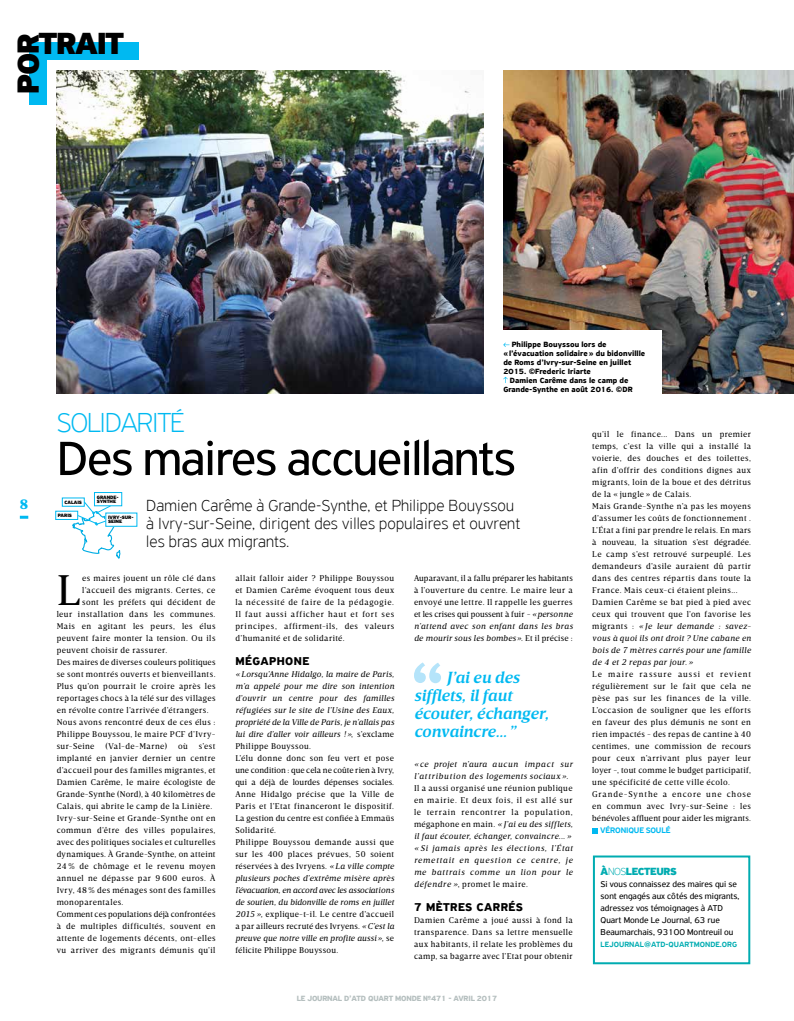
<style>
.page{position:relative;width:794px;height:1021px;background:#fff}
.page>*{position:absolute;margin:0;border:0;box-sizing:border-box;transform-origin:0 0}
.t1{font:51px "PF Highway Sans Pro";letter-spacing:-.03em;color:#000}
.t2{font:43.8px "Breve Text";color:#000}
.t3{font:900 32.3px "PF Highway Sans Pro";letter-spacing:-.04em;color:#000}
.t4{font:100 29px "PF Highway Sans Pro";color:#00b9f1}
.t5{font:100 17px/18px "PF Highway Sans Pro";letter-spacing:.01em;color:#000}
.t6{font:italic 600 16.5px/18px "Breve Text";color:#00b9f1}
.t7{font:900 14px "Breve Text";color:#00b9f1}
.t8{font:700 12px "PF Highway Sans Pro";letter-spacing:.035em;color:#000}
.t9{font:900 11px "PF Highway Sans Pro";letter-spacing:-.03em;color:#00acb1}
.t10{font:9px/12px "PF Highway Sans Pro";color:#000}
.t11{font:8.5px/12px "Breve Text";letter-spacing:.04em;color:#000}
.t12{font:italic 8.5px/12px "Breve Text";letter-spacing:.075em;color:#000}
.t13{font:8.5px "Breve Text";letter-spacing:.02em;color:#000}
.t14{font:500 8.5px "PF Highway Sans Pro";letter-spacing:-.015em;color:#00b9f1}
.t15{font:700 8px "PF Highway Sans Pro";color:#000}
.t16{font:700 8px "PF Highway Sans Pro";letter-spacing:-.02em;color:#b5bfbf}
.t17{font:500 8px "PF Highway Sans Pro";color:#00acb1}
.t18{font:900 5.1px/4.4px "PF Highway Sans Pro";letter-spacing:-.01em;color:#000}
.s1{font-style:italic}
.s2{font-style:normal}
.s3{font-weight:100}
</style>
<div class="page">
<svg style="left:20px;top:515px;width:8px;height:3px"></svg>
<img style="left:503px;top:71px;width:291px;height:322px">
<img style="left:57px;top:71px;width:426px;height:322px">
<div style="left:29px;top:43px;width:109px;height:17px;background:#00b9f1"></div>
<div style="left:29px;top:43px;width:17px;height:62px;background:#00b9f1"></div>
<div style="left:503px;top:331px;width:159px;height:66px;background:#fff"></div>
<svg style="left:503px;top:342px;width:6px;height:5px"></svg>
<svg style="left:503px;top:377px;width:5px;height:6px"></svg>
<div style="left:593px;top:855px;width:157px;height:109px;border:2px solid #00acb1"></div>
<div style="left:94px;top:492px;width:28px;height:14px;border:1px solid #00b9f1"></div>
<svg style="left:72px;top:501px;width:49px;height:58px"></svg>
<svg style="left:592px;top:828px;width:5px;height:5px"></svg>
<svg style="left:414px;top:662px;width:27px;height:21px"></svg>
<h3 class="t3" style="left:9px;top:94px;width:61px;rotate:-90deg">POR</h3>
<h3 class="t3" style="left:39px;top:23px;width:86px">TRAIT</h3>
<p class="t15" style="left:512px;top:340px;width:96px">Philippe Bouyssou lors de</p>
<p class="t15" style="left:503px;top:349px;width:143px">«l’évacuation solidaire» du bidonvillle</p>
<p class="t15" style="left:503px;top:358px;width:129px">de Roms d’Ivry-sur-Seine en juillet</p>
<p class="t15" style="left:503px;top:367px;width:89px">2015. ©Frederic Iriarte</p>
<p class="t15" style="left:510px;top:376px;width:120px">Damien Carême dans le camp de</p>
<p class="t15" style="left:503px;top:385px;width:130px">Grande-Synthe en août 2016. ©DR</p>
<h3 class="t7" style="left:20px;top:496px;width:10px">8</h3>
<h3 class="t4" style="left:57px;top:405px;width:129px">Solidarité</h3>
<h1 class="t1" style="left:57px;top:428px;width:461px">Des maires accueillants</h1>
<h3 class="t5" style="left:146px;top:496px;width:375px">Damien Carême à Grande-Synthe, et Philippe Bouyssou à Ivry-sur-Seine, dirigent des villes populaires et ouvrent les bras aux migrants.</h3>
<p class="t18" style="left:97px;top:495px;width:24px">GRANDE-<br>SYNTHE</p>
<p class="t18" style="left:108px;top:515px;width:27px">IVRY-SUR-<br>SEINE</p>
<p class="t18" style="left:65px;top:500px;width:19px">CALAIS</p>
<p class="t18" style="left:58px;top:513px;width:16px">PARIS</p>
<h2 class="t2" style="left:57px;top:566px;width:25px">L</h2>
<p class="t11" style="left:82px;top:572px;width:135px">es maires jouent un rôle clé dans</p>
<p class="t11" style="left:82px;top:584px;width:135px">l’accueil des migrants. Certes, ce</p>
<p class="t11" style="left:82px;top:596px;width:135px">sont les préfets qui décident de</p>
<p class="t11" style="left:57px;top:608px;width:160px">leur installation dans les communes.</p>
<p class="t11" style="left:57px;top:620px;width:160px">Mais en agitant les peurs, les élus</p>
<p class="t11" style="left:57px;top:632px;width:160px">peuvent faire monter la tension. Ou ils</p>
<p class="t11" style="left:57px;top:644px;width:112px">peuvent choisir de rassurer.</p>
<p class="t13" style="left:57px;top:657px;width:160px">Des maires de diverses couleurs politiques</p>
<p class="t11" style="left:57px;top:668px;width:160px">se sont montrés ouverts et bienveillants.</p>
<p class="t11" style="left:57px;top:680px;width:160px">Plus qu’on pourrait le croire après les</p>
<p class="t11" style="left:57px;top:692px;width:160px">reportages chocs à la télé sur des villages</p>
<p class="t11" style="left:57px;top:704px;width:153px">en révolte contre l’arrivée d’étrangers.</p>
<p class="t11" style="left:57px;top:716px;width:160px">Nous avons rencontré deux de ces élus :</p>
<p class="t11" style="left:57px;top:728px;width:160px">Philippe Bouyssou, le maire PCF d’Ivry-</p>
<p class="t11" style="left:57px;top:740px;width:39px">sur-Seine</p>
<p class="t11" style="left:106px;top:740px;width:63px">(Val-de-Marne)</p>
<p class="t11" style="left:178px;top:740px;width:11px">où</p>
<p class="t11" style="left:57px;top:740px;width:160px;text-indent:142px">s’est implanté en janvier dernier un centre d’accueil pour des familles migrantes, et Damien Carême, le maire écologiste de Grande-Synthe (Nord), à 40 kilomètres de Calais, qui abrite le camp de la Linière.<br>Ivry-sur-Seine et Grande-Synthe ont en commun d’être des villes populaires, avec des politiques sociales et culturelles dynamiques. À Grande-Synthe, on atteint 24 % de chômage et le revenu moyen annuel ne dépasse par 9 600 euros. À Ivry, 48 % des ménages sont des familles monoparentales.<br>Comment ces populations déjà confrontées à de multiples difficultés, souvent en attente de logements décents, ont-elles vu arriver des migrants démunis qu’il</p>
<p class="t11" style="left:235px;top:572px;width:160px;text-align:justify">allait falloir aider ? Philippe Bouyssou et Damien Carême évoquent tous deux la nécessité de faire de la pédagogie.<br>Il faut aussi afficher haut et fort ses principes, affirment-ils, des valeurs d’humanité et de solidarité.</p>
<h3 class="t8" style="left:235px;top:654px;width:75px">Mégaphone</h3>
<p class="t11" style="left:235px;top:668px;width:160px"><span class="s1">« Lorsqu’Anne Hidalgo, la maire de Paris, m’a appelé pour me dire son intention d’ouvrir un centre pour des familles réfugiées sur le site de l’Usine des Eaux, propriété de la Ville de Paris, je n’allais pas lui dire d’aller voir ailleurs ! »</span>, s’exclame Philippe Bouyssou.<br>L’élu donne donc son feu vert et pose une condition : que cela ne coûte rien à Ivry, qui a déjà de lourdes dépenses sociales.<br>Anne Hidalgo précise que la Ville de Paris et l’Etat financeront le dispositif.<br>La gestion du centre est confiée à Emmaüs Solidarité.<br>Philippe Bouyssou demande aussi que sur les 400 places prévues, 50 soient réservées à des Ivryens. <span class="s1">« La ville compte plusieurs poches d’extrême misère après l’évacuation, en accord avec les associations de soutien, du bidonville de roms en juillet 2015 »,</span> explique-t-il. Le centre d’accueil a par ailleurs recruté des Ivryens. <span class="s1">«C’est la preuve que notre ville en profite aussi »,</span> se félicite Philippe Bouyssou.</p>
<p class="t11" style="left:414px;top:572px;width:160px;text-align:justify">Auparavant, il a fallu préparer les habitants à l’ouverture du centre. Le maire leur a envoyé une lettre. Il rappelle les guerres et les crises qui poussent à fuir <span class="s1">- «personne n’attend avec son enfant dans les bras de mourir sous les bombes »</span>. Et il précise :</p>
<h3 class="t6" style="left:414px;top:669px;width:136px;text-indent:32px">J’ai eu des sifflets, il faut écouter, échanger, convaincre... ”</h3>
<p class="t12" style="left:414px;top:758px;width:160px">«ce projet n’aura aucun impact sur l’attribution des logements sociaux ».</p>
<p class="t12" style="left:414px;top:782px;width:160px"><span class="s2">Il a aussi organisé une réunion publique en mairie. Et deux fois, il est allé sur le terrain rencontrer la population, mégaphone en main.</span> « J’ai eu des sifflets, il faut écouter, échanger, convaincre... » « Si jamais après les élections, l’État remettait en question ce centre, je me battrais comme un lion pour le défendre »<span class="s2">, promet le maire.</span></p>
<h3 class="t8" style="left:414px;top:900px;width:110px">7 mètres carrés</h3>
<p class="t11" style="left:414px;top:914px;width:160px;text-align:justify">Damien Carême a joué aussi à fond la transparence. Dans sa lettre mensuelle aux habitants, il relate les problèmes du camp, sa bagarre avec l’Etat pour obtenir</p>
<p class="t16" style="left:297px;top:993px;width:202px">Le journal D’ATD Quart Monde №471 - avril 2017</p>
<p class="t11" style="left:592px;top:428px;width:160px">qu’il le finance... Dans un premier temps, c’est la ville qui a installé la voierie, des douches et des toilettes, afin d’offrir des conditions dignes aux migrants, loin de la boue et des détritus de la « jungle » de Calais.<br>Mais Grande-Synthe n’a pas les moyens d’assumer les coûts de fonctionnement .<br>L’État a fini par prendre le relais. En mars à nouveau, la situation s’est dégradée.<br>Le camp s’est retrouvé surpeuplé. Les demandeurs d’asile auraient dû partir dans des centres répartis dans toute la France. Mais ceux-ci étaient pleins...<br>Damien Carême se bat pied à pied avec ceux qui trouvent que l’on favorise les migrants : <span class="s1">« Je leur demande : savez&shy;vous à quoi ils ont droit ? Une cabane en bois de 7 mètres carrés pour une famille de 4 et 2 repas par jour. »</span></p>
<p class="t11" style="left:592px;top:668px;width:160px">Le maire rassure aussi et revient régulièrement sur le fait que cela ne pèse pas sur les finances de la ville.<br>L’occasion de souligner que les efforts en faveur des plus démunis ne sont en rien impactés - des repas de cantine à 40 centimes, une commission de recours pour ceux n’arrivant plus payer leur loyer -, tout comme le budget participatif, une spécificité de cette ville écolo.<br>Grande-Synthe a encore une chose en commun avec Ivry-sur-Seine : les bénévoles affluent pour aider les migrants.</p>
<p class="t14" style="left:600px;top:825px;width:72px">VÉRONIQUE SOULÉ</p>
<p class="t9" style="left:600px;top:865px;width:78px">À<span class="s3">nos</span>LECTEURS</p>
<p class="t10" style="left:600px;top:878px;width:140px">Si vous connaissez des maires qui se sont engagés aux côtés des migrants, adressez vos témoignages à ATD Quart Monde Le Journal, 63 rue Beaumarchais, 93100 Montreuil ou</p>
<p class="t17" style="left:600px;top:940px;width:138px">LEJOURNAL@ATD-QUARTMONDE.ORG</p>
</div>
